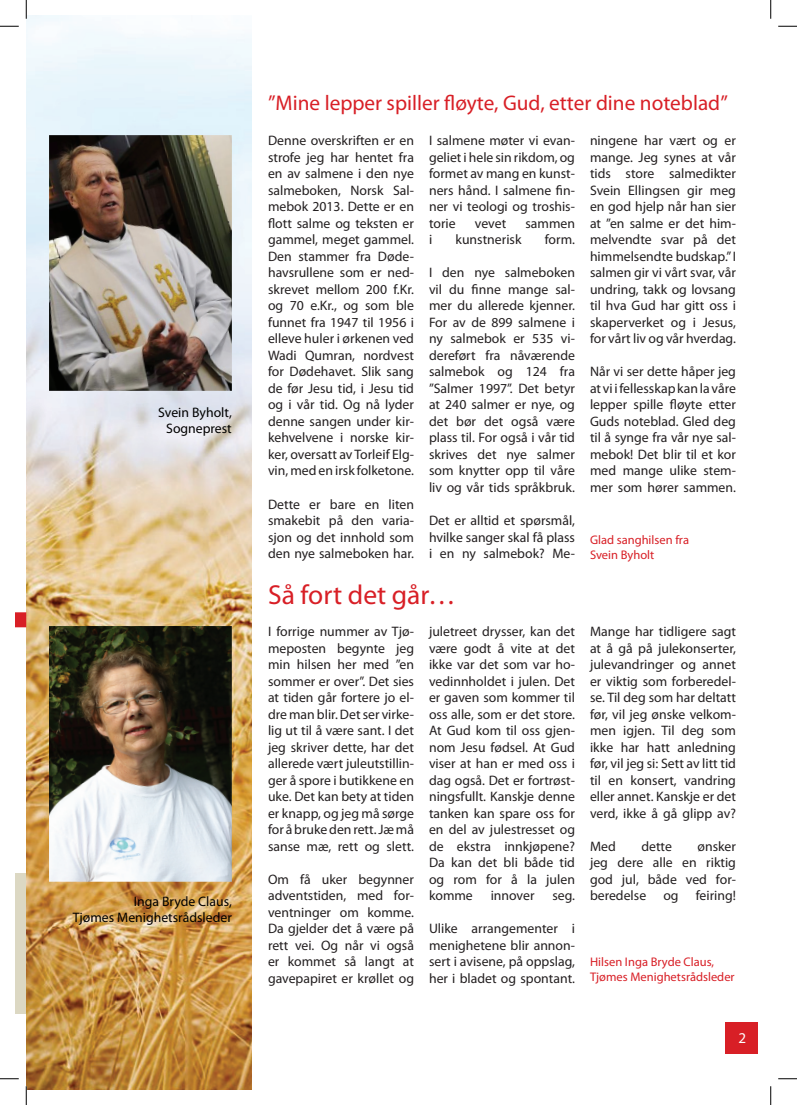
<style>
.page{position:relative;width:797px;height:1105px;background:#fff}
.page>*{position:absolute;margin:0;border:0;box-sizing:border-box;transform-origin:0 0}
.t1{font:27.5px "Myriad Pro";color:#d81f26}
.t2{font:21.25px "Myriad Pro";color:#d81f26}
.t3{font:15px "Myriad Pro";color:#fff}
.t4{font:13.75px/16.5px "Myriad Pro";color:#231f20;text-align:justify}
.t5{font:13.75px/16.5px "Myriad Pro";color:#000;text-align:center}
.t6{font:12.5px/15px "Myriad Pro";color:#d81f26}
</style>
<div class="page">
<img style="left:26px;top:16px;width:225px;height:1073px">
<div style="left:16px;top:873px;width:10px;height:141px;background:#dcd8c3"></div>
<div style="left:725px;top:1022px;width:32px;height:32px;background:#d81f26"></div>
<img style="left:49px;top:135px;width:183px;height:256px">
<img style="left:49px;top:626px;width:183px;height:256px">
<div style="left:16px;top:612px;width:10px;height:15px;background:#d81f26"></div>
<svg style="left:0;top:25px;width:19px;height:2px"></svg>
<svg style="left:778px;top:25px;width:19px;height:2px"></svg>
<svg style="left:0;top:1078px;width:19px;height:1px"></svg>
<svg style="left:778px;top:1078px;width:19px;height:1px"></svg>
<svg style="left:25px;top:0;width:2px;height:19px"></svg>
<svg style="left:25px;top:1086px;width:2px;height:19px"></svg>
<svg style="left:770px;top:0;width:1px;height:19px"></svg>
<svg style="left:770px;top:1086px;width:1px;height:19px"></svg>
<p class="t5" style="left:158px;top:404px;width:75px">Svein Byholt,<br>Sogneprest</p>
<p class="t5" style="left:73px;top:893px;width:161px;text-align:right">Inga Bryde Claus,<br>Tjømes Menighetsrådsleder</p>
<h2 class="t2" style="left:268px;top:89px;width:461px">”Mine lepper spiller fløyte, Gud, etter dine noteblad”</h2>
<p class="t4" style="left:268px;top:132px;width:147px">Denne overskriften er en strofe jeg har hentet fra en av salmene i den nye salmeboken, Norsk Sal&shy;mebok 2013. Dette er en flott salme og teksten er gammel, meget gammel.<br>Den stammer fra Døde&shy;havsrullene som er ned&shy;skrevet mellom 200 f.Kr. og 70 e.Kr., og som ble funnet fra 1947 til 1956 i elleve huler i ørkenen ved Wadi Qumran, nordvest for Dødehavet. Slik sang de før Jesu tid, i Jesu tid og i vår tid. Og nå lyder denne sangen under kir&shy;kehvelvene i norske kir&shy;ker, oversatt av Torleif Elg&shy;vin, med en irsk folketone.</p>
<p class="t4" style="left:268px;top:495px;width:147px">Dette er bare en liten smakebit på den varia&shy;sjon og det innhold som den nye salmeboken har.</p>
<p class="t4" style="left:429px;top:132px;width:147px">I salmene møter vi evan&shy;geliet i hele sin rikdom, og formet av mang en kunst&shy;ners hånd. I salmene fin&shy;ner vi teologi og troshis&shy;torie</p>
<p class="t4" style="left:475px;top:215px;width:33px">vevet</p>
<p class="t4" style="left:525px;top:215px;width:51px">sammen</p>
<p class="t4" style="left:429px;top:231px;width:5px">i</p>
<p class="t4" style="left:455px;top:231px;width:68px">kunstnerisk</p>
<p class="t4" style="left:544px;top:231px;width:32px">form.</p>
<p class="t4" style="left:429px;top:264px;width:147px">I den nye salmeboken vil du finne mange sal&shy;mer du allerede kjenner.<br>For av de 899 salmene i ny salmebok er 535 vi&shy;dereført fra nåværende salmebok og 124 fra ”Salmer 1997”. Det betyr at 240 salmer er nye, og det bør det også være plass til. For også i vår tid skrives det nye salmer som knytter opp til våre liv og vår tids språkbruk.</p>
<p class="t4" style="left:429px;top:512px;width:147px">Det er alltid et spørsmål, hvilke sanger skal få plass i en ny salmebok? Me-</p>
<h1 class="t1" style="left:268px;top:577px;width:189px">Så fort det går…</h1>
<p class="t4" style="left:268px;top:623px;width:147px">I forrige nummer av Tjø&shy;meposten begynte jeg min hilsen her med ”en sommer er over”. Det sies at tiden går fortere jo el&shy;dre man blir. Det ser virke&shy;lig ut til å være sant. I det jeg skriver dette, har det allerede vært juleutstillin&shy;ger å spore i butikkene en uke. Det kan bety at tiden er knapp, og jeg må sørge for å bruke den rett. Jæ må sanse mæ, rett og slett.</p>
<p class="t4" style="left:268px;top:871px;width:147px">Om få uker begynner adventstiden, med for&shy;ventninger om komme.<br>Da gjelder det å være på rett vei. Og når vi også er kommet så langt at gavepapiret er krøllet og</p>
<p class="t4" style="left:429px;top:623px;width:147px">juletreet drysser, kan det være godt å vite at det ikke var det som var ho&shy;vedinnholdet i julen. Det er gaven som kommer til oss alle, som er det store.<br>At Gud kom til oss gjen&shy;nom Jesu fødsel. At Gud viser at han er med oss i dag også. Det er fortrøst&shy;ningsfullt. Kanskje denne tanken kan spare oss for en del av julestresset og de ekstra innkjøpene?<br>Da kan det bli både tid og rom for å la julen komme</p>
<p class="t4" style="left:490px;top:887px;width:45px">innover</p>
<p class="t4" style="left:552px;top:887px;width:24px">seg.</p>
<p class="t4" style="left:429px;top:920px;width:147px">Ulike arrangementer i menighetene blir annon&shy;sert i avisene, på oppslag, her i bladet og spontant.</p>
<p class="t4" style="left:590px;top:132px;width:147px">ningene har vært og er mange. Jeg synes at vår tids store salmedikter Svein Ellingsen gir meg en god hjelp når han sier at ”en salme er det him&shy;melvendte svar på det himmelsendte budskap.” I salmen gir vi vårt svar, vår undring, takk og lovsang til hva Gud har gitt oss i skaperverket og i Jesus, for vårt liv og vår hverdag.</p>
<p class="t4" style="left:590px;top:363px;width:147px">Når vi ser dette håper jeg at vi i fellesskap kan la våre lepper spille fløyte etter Guds noteblad. Gled deg til å synge fra vår nye sal&shy;mebok! Det blir til et kor med mange ulike stem&shy;mer som hører sammen.</p>
<p class="t6" style="left:590px;top:532px;width:100px">Glad sanghilsen fra<br>Svein Byholt</p>
<p class="t4" style="left:590px;top:623px;width:147px">Mange har tidligere sagt at å gå på julekonserter, julevandringer og annet er viktig som forberedel&shy;se. Til deg som har deltatt før, vil jeg ønske velkom&shy;men igjen. Til deg som ikke har hatt anledning før, vil jeg si: Sett av litt tid til en konsert, vandring eller annet. Kanskje er det verd, ikke å gå glipp av?</p>
<p class="t4" style="left:590px;top:838px;width:27px">Med</p>
<p class="t4" style="left:641px;top:838px;width:32px">dette</p>
<p class="t4" style="left:590px;top:838px;width:147px;text-indent:107px">ønsker jeg dere alle en riktig god jul, både ved for&shy;beredelse og feiring!</p>
<p class="t6" style="left:590px;top:954px;width:146px">Hilsen Inga Bryde Claus,<br>Tjømes Menighetsrådsleder</p>
<p class="t3" style="left:738px;top:1028px;width:9px">2</p>
</div>
